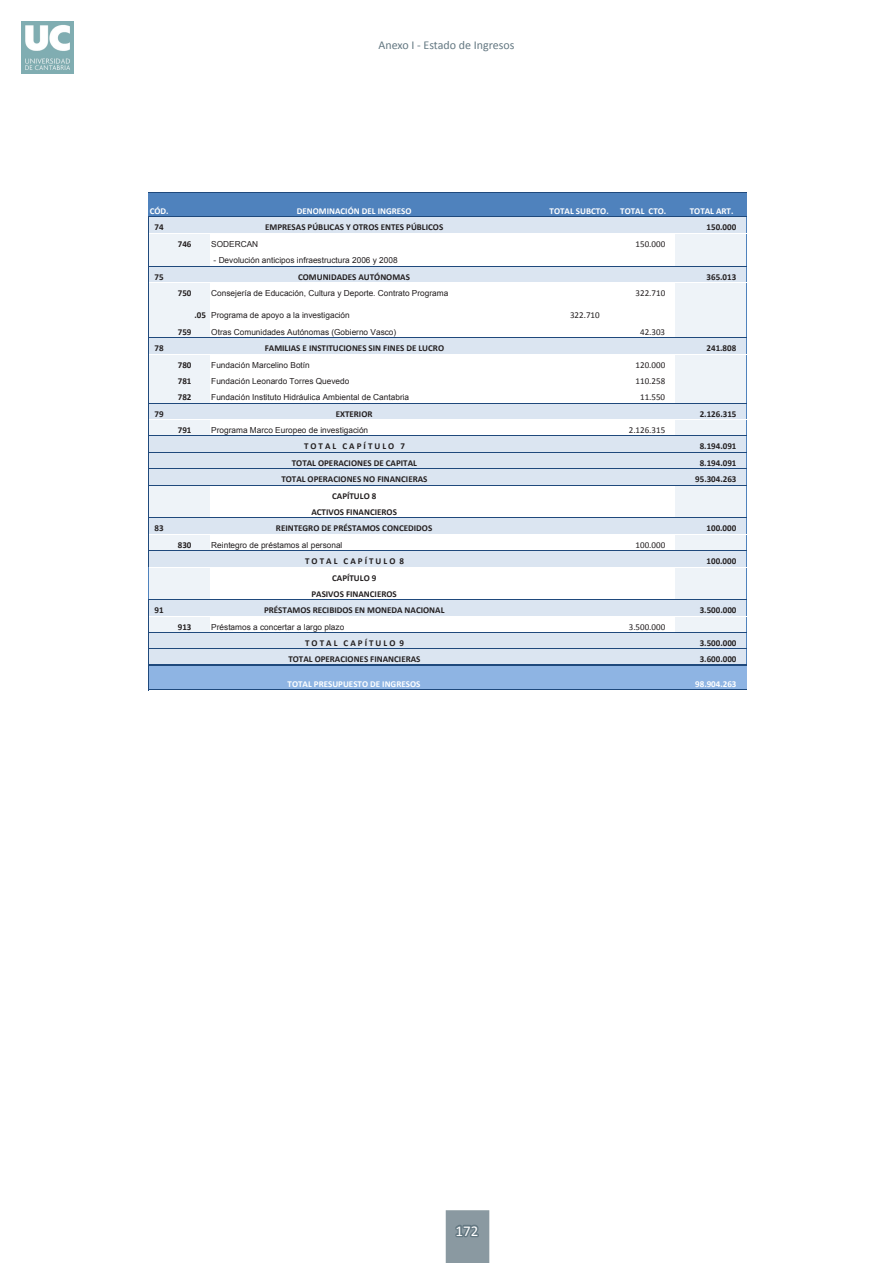
<style>
.page{position:relative;width:893px;height:1263px;background:#fff}
.page>*{position:absolute;margin:0;border:0;box-sizing:border-box;transform-origin:0 0}
.t1{font:15px "Calibri";color:#fff}
.t2{font:12px "Calibri";color:#647882}
.t3{font:700 9px/16.4px "Calibri";color:#231f20;text-align:center}
.t4{font:700 9px "Calibri";color:#fff}
.t5{font:9px "Calibri";color:#231f20}
.t6{font:700 9px "Calibri";letter-spacing:.225em;color:#231f20}
.t7{font:8.25px "Arial";color:#231f20}
.s1{font-family:"Calibri";font-weight:700;font-size:9px}
</style>
<div class="page">
<img style="left:21px;top:21px;width:53px;height:53px">
<svg style="left:446px;top:1210px;width:43px;height:53px;background:#86969e"></svg>
<div style="left:149px;top:193px;width:598px;height:24px;background:#4f82bd"></div>
<svg style="left:148px;top:193px;width:1px;height:23px"></svg>
<hr style="left:148px;top:192px;width:599px;height:1px;background:#1f497c">
<div style="left:149px;top:217px;width:598px;height:16px;background:#dbe5f1"></div>
<div style="left:149px;top:233px;width:61px;height:33px;background:#eef3f8"></div>
<div style="left:676px;top:233px;width:71px;height:33px;background:#eef3f8"></div>
<div style="left:149px;top:266px;width:598px;height:17px;background:#dbe5f1"></div>
<div style="left:149px;top:282px;width:61px;height:56px;background:#eef3f8"></div>
<div style="left:676px;top:282px;width:71px;height:56px;background:#eef3f8"></div>
<div style="left:149px;top:338px;width:598px;height:16px;background:#dbe5f1"></div>
<div style="left:149px;top:354px;width:61px;height:49px;background:#eef3f8"></div>
<div style="left:676px;top:354px;width:71px;height:49px;background:#eef3f8"></div>
<div style="left:149px;top:403px;width:598px;height:17px;background:#dbe5f1"></div>
<div style="left:149px;top:420px;width:61px;height:16px;background:#eef3f8"></div>
<div style="left:676px;top:420px;width:71px;height:16px;background:#eef3f8"></div>
<div style="left:149px;top:436px;width:598px;height:49px;background:#dbe5f1"></div>
<div style="left:149px;top:485px;width:61px;height:33px;background:#eef3f8"></div>
<div style="left:676px;top:485px;width:71px;height:33px;background:#eef3f8"></div>
<div style="left:149px;top:518px;width:598px;height:16px;background:#dbe5f1"></div>
<div style="left:149px;top:534px;width:61px;height:17px;background:#eef3f8"></div>
<div style="left:676px;top:534px;width:71px;height:17px;background:#eef3f8"></div>
<div style="left:149px;top:551px;width:598px;height:16px;background:#dbe5f1"></div>
<div style="left:149px;top:567px;width:61px;height:33px;background:#eef3f8"></div>
<div style="left:676px;top:567px;width:71px;height:33px;background:#eef3f8"></div>
<div style="left:149px;top:600px;width:598px;height:16px;background:#dbe5f1"></div>
<div style="left:149px;top:616px;width:61px;height:17px;background:#eef3f8"></div>
<div style="left:676px;top:616px;width:71px;height:17px;background:#eef3f8"></div>
<div style="left:149px;top:632px;width:598px;height:33px;background:#dbe5f1"></div>
<div style="left:149px;top:665px;width:598px;height:25px;background:#8eb4e3"></div>
<hr style="left:746px;top:217px;width:1px;height:49px;background:#4f82bd">
<hr style="left:746px;top:266px;width:1px;height:71px;background:#4f82bd">
<hr style="left:746px;top:338px;width:1px;height:65px;background:#4f82bd">
<hr style="left:746px;top:403px;width:1px;height:33px;background:#4f82bd">
<svg style="left:746px;top:437px;width:1px;height:48px"></svg>
<hr style="left:746px;top:485px;width:1px;height:32px;background:#4f82bd">
<hr style="left:746px;top:518px;width:1px;height:32px;background:#4f82bd">
<hr style="left:148px;top:216px;width:1px;height:351px;background:#1f497c">
<hr style="left:148px;top:567px;width:1px;height:32px;background:#4f82bd">
<hr style="left:746px;top:551px;width:1px;height:48px;background:#4f82bd">
<hr style="left:746px;top:600px;width:1px;height:32px;background:#4f82bd">
<hr style="left:148px;top:599px;width:1px;height:65px;background:#1f497c">
<svg style="left:148px;top:666px;width:1px;height:24px"></svg>
<svg style="left:746px;top:633px;width:1px;height:31px"></svg>
<hr style="left:149px;top:216px;width:598px;height:1px;background:#1f497c">
<hr style="left:149px;top:233px;width:597px;height:1px;background:#fff">
<hr style="left:149px;top:266px;width:598px;height:1px;background:#1f497c">
<hr style="left:149px;top:282px;width:597px;height:1px;background:#fff">
<hr style="left:149px;top:337px;width:598px;height:1px;background:#1f497c">
<hr style="left:149px;top:354px;width:597px;height:1px;background:#fff">
<hr style="left:149px;top:403px;width:598px;height:1px;background:#1f497c">
<hr style="left:149px;top:419px;width:597px;height:1px;background:#fff">
<hr style="left:149px;top:436px;width:598px;height:1px;background:#1f497c">
<hr style="left:149px;top:452px;width:598px;height:1px;background:#1f497c">
<hr style="left:149px;top:468px;width:598px;height:1px;background:#1f497c">
<hr style="left:149px;top:485px;width:598px;height:1px;background:#1f497c">
<hr style="left:149px;top:517px;width:598px;height:1px;background:#1f497c">
<hr style="left:149px;top:534px;width:597px;height:1px;background:#fff">
<hr style="left:149px;top:550px;width:598px;height:1px;background:#1f497c">
<hr style="left:149px;top:567px;width:597px;height:1px;background:#fff">
<hr style="left:149px;top:599px;width:598px;height:1px;background:#1f497c">
<hr style="left:149px;top:616px;width:597px;height:1px;background:#fff">
<hr style="left:149px;top:632px;width:598px;height:1px;background:#1f497c">
<hr style="left:149px;top:648px;width:598px;height:1px;background:#1f497c">
<hr style="left:148px;top:664px;width:599px;height:2px;background:#1f497c">
<hr style="left:149px;top:689px;width:598px;height:1px;background:#1f497c">
<h2 class="t2" style="left:378px;top:38px;width:138px">Anexo I - Estado de Ingresos</h2>
<p class="t4" style="left:150px;top:205px;width:20px">CÓD.</p>
<p class="t4" style="left:297px;top:205px;width:116px">DENOMINACIÓN DEL INGRESO</p>
<p class="t4" style="left:550px;top:205px;width:61px">TOTAL SUBCTO.</p>
<p class="t4" style="left:620px;top:205px;width:48px">TOTAL CTO.</p>
<p class="t4" style="left:690px;top:205px;width:45px">TOTAL ART.</p>
<p class="t3" style="left:155px;top:219px;width:11px">74</p>
<p class="t3" style="left:265px;top:219px;width:180px">EMPRESAS PÚBLICAS Y OTROS ENTES PÚBLICOS</p>
<p class="t3" style="left:707px;top:219px;width:31px">150.000</p>
<p class="t3" style="left:178px;top:235px;width:15px">746</p>
<p class="t7" style="left:211px;top:238px;width:48px">SODERCAN</p>
<p class="t5" style="left:636px;top:238px;width:31px">150.000</p>
<p class="t7" style="left:214px;top:255px;width:186px">- Devolución anticipos infraestructura 2006 y 2008</p>
<p class="t3" style="left:155px;top:268px;width:11px">75</p>
<p class="t3" style="left:298px;top:268px;width:113px">COMUNIDADES AUTÓNOMAS</p>
<p class="t3" style="left:706px;top:268px;width:31px">365.013</p>
<p class="t3" style="left:178px;top:284px;width:15px">750</p>
<p class="t7" style="left:211px;top:288px;width:238px">Consejería de Educación, Cultura y Deporte. Contrato Programa</p>
<p class="t5" style="left:636px;top:287px;width:31px">322.710</p>
<p class="t7" style="left:195px;top:310px;width:157px"><span class="s1">.05</span> Programa de apoyo a la investigación</p>
<p class="t5" style="left:570px;top:310px;width:31px">322.710</p>
<p class="t3" style="left:178px;top:323px;width:15px">759</p>
<p class="t7" style="left:211px;top:326px;width:186px">Otras Comunidades Autónomas (Gobierno Vasco)</p>
<p class="t5" style="left:640px;top:326px;width:27px">42.303</p>
<p class="t3" style="left:155px;top:340px;width:11px">78</p>
<p class="t3" style="left:265px;top:340px;width:181px">FAMILIAS E INSTITUCIONES SIN FINES DE LUCRO</p>
<p class="t3" style="left:706px;top:340px;width:31px">241.808</p>
<p class="t3" style="left:178px;top:356px;width:15px">780</p>
<p class="t7" style="left:211px;top:359px;width:100px">Fundación Marcelino Botín</p>
<p class="t5" style="left:636px;top:359px;width:31px">120.000</p>
<p class="t3" style="left:178px;top:372px;width:15px">781</p>
<p class="t7" style="left:211px;top:376px;width:140px">Fundación Leonardo Torres Quevedo</p>
<p class="t5" style="left:636px;top:375px;width:31px">110.258</p>
<p class="t3" style="left:178px;top:389px;width:15px">782</p>
<p class="t7" style="left:211px;top:392px;width:199px">Fundación Instituto Hidráulica Ambiental de Cantabria</p>
<p class="t5" style="left:640px;top:392px;width:27px">11.550</p>
<p class="t3" style="left:155px;top:405px;width:11px">79</p>
<p class="t3" style="left:336px;top:405px;width:38px">EXTERIOR</p>
<p class="t3" style="left:700px;top:405px;width:38px">2.126.315</p>
<p class="t3" style="left:178px;top:421px;width:15px">791</p>
<p class="t7" style="left:211px;top:425px;width:158px">Programa Marco Europeo de investigación</p>
<p class="t5" style="left:629px;top:424px;width:38px">2.126.315</p>
<p class="t6" style="left:304px;top:441px;width:103px">TOTAL CAPÍTULO 7</p>
<p class="t3" style="left:700px;top:438px;width:38px">8.194.091</p>
<p class="t3" style="left:292px;top:454px;width:127px">TOTAL OPERACIONES DE CAPITAL</p>
<p class="t3" style="left:700px;top:454px;width:38px">8.194.091</p>
<p class="t3" style="left:281px;top:471px;width:148px">TOTAL OPERACIONES NO FINANCIERAS</p>
<p class="t3" style="left:695px;top:471px;width:43px">95.304.263</p>
<p class="t3" style="left:311px;top:487px;width:87px">CAPÍTULO 8<br>ACTIVOS FINANCIEROS</p>
<p class="t3" style="left:155px;top:520px;width:11px">83</p>
<p class="t3" style="left:276px;top:520px;width:158px">REINTEGRO DE PRÉSTAMOS CONCEDIDOS</p>
<p class="t3" style="left:706px;top:520px;width:31px">100.000</p>
<p class="t3" style="left:178px;top:536px;width:15px">830</p>
<p class="t7" style="left:211px;top:539px;width:133px">Reintegro de préstamos al personal</p>
<p class="t5" style="left:636px;top:539px;width:31px">100.000</p>
<p class="t6" style="left:305px;top:555px;width:100px">TOTAL CAPÍTULO 8</p>
<p class="t3" style="left:706px;top:552px;width:31px">100.000</p>
<p class="t3" style="left:311px;top:569px;width:87px">CAPÍTULO 9<br>PASIVOS FINANCIEROS</p>
<p class="t3" style="left:155px;top:602px;width:11px">91</p>
<p class="t3" style="left:264px;top:602px;width:182px">PRÉSTAMOS RECIBIDOS EN MONEDA NACIONAL</p>
<p class="t3" style="left:700px;top:602px;width:38px">3.500.000</p>
<p class="t3" style="left:178px;top:618px;width:15px">913</p>
<p class="t7" style="left:211px;top:621px;width:134px">Préstamos a concertar a largo plazo</p>
<p class="t5" style="left:629px;top:621px;width:38px">3.500.000</p>
<p class="t6" style="left:305px;top:637px;width:100px">TOTAL CAPÍTULO 9</p>
<p class="t3" style="left:700px;top:634px;width:38px">3.500.000</p>
<p class="t3" style="left:288px;top:650px;width:134px">TOTAL OPERACIONES FINANCIERAS</p>
<p class="t3" style="left:700px;top:650px;width:38px">3.600.000</p>
<p class="t4" style="left:288px;top:678px;width:134px">TOTAL PRESUPUESTO DE INGRESOS</p>
<p class="t4" style="left:695px;top:678px;width:43px">98.904.263</p>
<h1 class="t1" style="left:455px;top:1221px;width:24px">172</h1>
</div>
